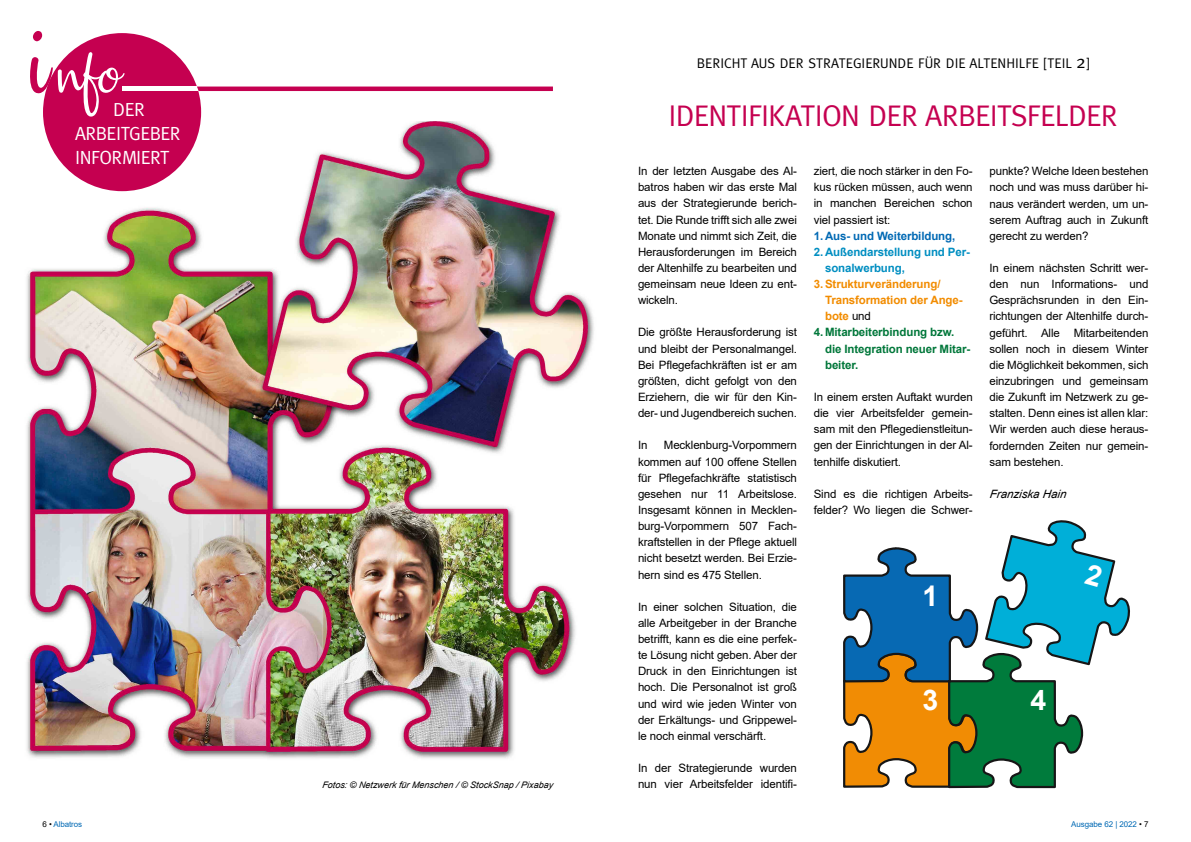
<style>
.page{position:relative;width:1191px;height:842px;background:#fff}
.page>*{position:absolute;margin:0;border:0;box-sizing:border-box;transform-origin:0 0}
.t1{font:57.2px "Dulcelin";color:#fff}
.t2{font:30px "Meta";letter-spacing:-.025em;color:#c50050}
.t3{font:700 28.5px "Arial";color:#fff}
.t4{font:19.1px/23.8px "Meta";letter-spacing:-.025em;color:#fff;text-align:center}
.t5{font:14px "Meta";color:#000}
.t6{font:11.5px/16.1px "Arial";letter-spacing:-.01em;color:#000;text-align:justify}
.t7{font:700 11.5px/16.1px "Arial";letter-spacing:-.01em;color:#00773a}
.t8{font:700 11.5px/16.1px "Arial";letter-spacing:-.01em;color:#f28c00}
.t9{font:700 11.5px/16.1px "Arial";letter-spacing:-.01em;color:#008ec1}
.t10{font:700 11.5px "Arial";letter-spacing:-.01em;color:#0069b4}
.t11{font:italic 11.5px "Arial";color:#000}
.t12{font:italic 9px "Arial";color:#000}
.t13{font:8px "Arial";letter-spacing:-.01em;color:#0069b4}
.s1{font-size:95.3px;color:#c50050}
.s2{color:#000}
.s3{font-size:18px}
.s4{font-weight:400;color:#000}
</style>
<div class="page">
<img style="left:27px;top:121px;width:567px;height:638px">
<div style="left:43px;top:33px;width:158px;height:158px;background:#c50050;border-radius:50%"></div>
<hr style="left:122px;top:87px;width:100px;height:4px;background:#fff">
<svg style="left:197px;top:87px;width:356px;height:4px"></svg>
<svg style="left:843px;top:520px;width:287px;height:268px"></svg>
<p class="t1" style="left:31px;top:38px;width:92px"><span class="s1">i</span>nfo</p>
<p class="t4" style="left:75px;top:97px;width:107px">DER<br>ARBEITGEBER<br>INFORMIERT</p>
<p class="t13" style="left:43px;top:819px;width:41px"><span class="s2">6 •</span> Albatros</p>
<p class="t12" style="left:322px;top:779px;width:232px">Fotos: © Netzwerk für Menschen / © StockSnap / Pixabay</p>
<p class="t5" style="left:697px;top:55px;width:394px">BERICHT AUS DER STRATEGIERUNDE FÜR DIE ALTENHILFE [TEIL <span class="s3">2</span>]</p>
<p class="t2" style="left:668px;top:98px;width:451px">IDENTIFIKATION DER ARBEITSFELDER</p>
<p class="t6" style="left:638px;top:163px;width:160px">In der letzten Ausgabe des Al&shy;batros haben wir das erste Mal aus der Strategierunde berich&shy;tet. Die Runde trifft sich alle zwei Monate und nimmt sich Zeit, die Herausforderungen im Bereich der Altenhilfe zu bearbeiten und gemeinsam neue Ideen zu ent&shy;wickeln.</p>
<p class="t6" style="left:638px;top:324px;width:160px">Die größte Herausforderung ist und bleibt der Personalmangel.<br>Bei Pflegefachkräften ist er am größten, dicht gefolgt von den Erziehern, die wir für den Kin&shy;der- und Jugendbereich suchen.</p>
<p class="t6" style="left:638px;top:437px;width:11px">In</p>
<p class="t6" style="left:638px;top:437px;width:160px;text-indent:26px">Mecklenburg-Vorpommern kommen auf 100 offene Stellen für Pflegefachkräfte statistisch gesehen nur 11 Arbeitslose.<br>Insgesamt können in Mecklen&shy;burg-Vorpommern 507 Fach&shy;kraftstellen in der Pflege aktuell nicht besetzt werden. Bei Erzie&shy;hern sind es 475 Stellen.</p>
<p class="t6" style="left:638px;top:599px;width:160px">In einer solchen Situation, die alle Arbeitgeber in der Branche betrifft, kann es die eine perfek&shy;te Lösung nicht geben. Aber der Druck in den Einrichtungen ist hoch. Die Personalnot ist groß und wird wie jeden Winter von der Erkältungs- und Grippewel&shy;le noch einmal verschärft.</p>
<p class="t6" style="left:638px;top:760px;width:160px">In der Strategierunde wurden nun vier Arbeitsfelder identifi-</p>
<p class="t6" style="left:813px;top:163px;width:160px">ziert, die noch stärker in den Fo&shy;kus rücken müssen, auch wenn in manchen Bereichen schon viel passiert ist:</p>
<p class="t10" style="left:813px;top:227px;width:143px">1. Aus- und Weiterbildung,</p>
<p class="t9" style="left:825px;top:244px;width:146px;text-indent:-11px">2. Außendarstellung und Per&shy;sonalwerbung,</p>
<p class="t8" style="left:825px;top:276px;width:139px;text-indent:-11px">3. Strukturveränderung/<br>Transformation der Ange&shy;bote <span class="s4">und</span></p>
<p class="t7" style="left:825px;top:324px;width:147px;text-indent:-11px">4. Mitarbeiterbindung bzw. die Integration neuer Mitar&shy;beiter.</p>
<p class="t6" style="left:813px;top:389px;width:160px">In einem ersten Auftakt wurden die vier Arbeitsfelder gemein&shy;sam mit den Pflegedienstleitun&shy;gen der Einrichtungen in der Al&shy;tenhilfe diskutiert.</p>
<p class="t6" style="left:813px;top:486px;width:160px">Sind es die richtigen Arbeits&shy;felder? Wo liegen die Schwer-</p>
<p class="t6" style="left:989px;top:163px;width:160px">punkte? Welche Ideen bestehen noch und was muss darüber hi&shy;naus verändert werden, um un&shy;serem Auftrag auch in Zukunft gerecht zu werden?</p>
<p class="t6" style="left:989px;top:260px;width:160px">In einem nächsten Schritt wer&shy;den nun Informations- und Gesprächsrunden in den Ein&shy;richtungen der Altenhilfe durch&shy;geführt. Alle Mitarbeitenden sollen noch in diesem Winter die Möglichkeit bekommen, sich einzubringen und gemeinsam die Zukunft im Netzwerk zu ge&shy;stalten. Denn eines ist allen klar:<br>Wir werden auch diese heraus&shy;fordernden Zeiten nur gemein&shy;sam bestehen.</p>
<p class="t11" style="left:989px;top:486px;width:80px">Franziska Hain</p>
<p class="t3" style="left:922px;top:576px;width:17px">1</p>
<p class="t3" style="left:922px;top:680px;width:17px">3</p>
<p class="t3" style="left:1030px;top:680px;width:17px">4</p>
<p class="t13" style="left:1071px;top:819px;width:79px">Ausgabe 62 | 2022 <span class="s2">• 7</span></p>
</div>
